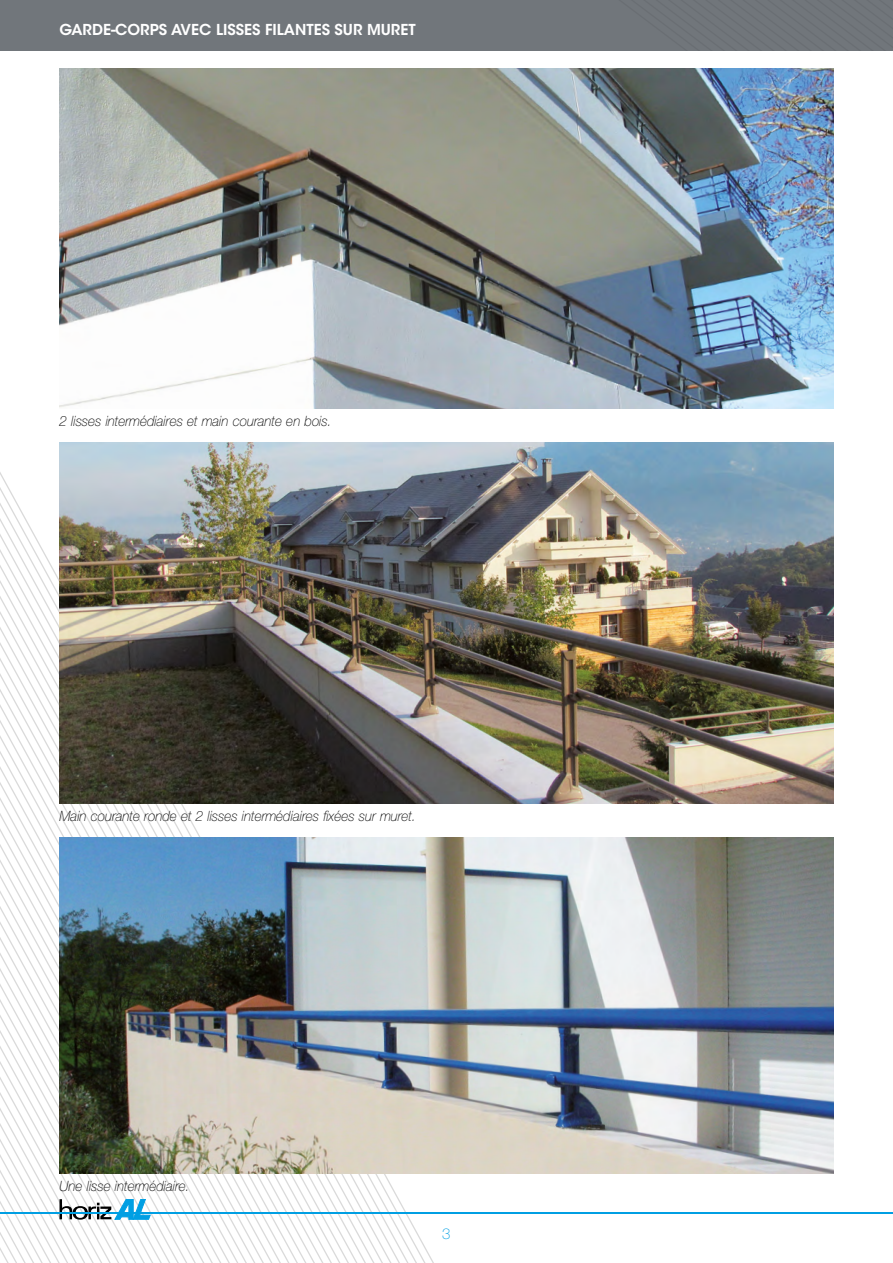
<style>
.page{position:relative;width:893px;height:1263px;background:#fff}
.page>*{position:absolute;margin:0;border:0;box-sizing:border-box;transform-origin:0 0}
.t1{font:600 15px "ITC Avant Garde Std";color:#fff}
.t2{font:100 15px "Helvetica Neue";color:#009fe3}
.t3{font:italic 100 14.25px "Helvetica Neue";color:#000;scale:.95 1}
</style>
<div class="page">
<svg style="left:98px;top:408px;width:348px;height:855px"></svg>
<svg style="left:0;top:405px;width:98px;height:858px"></svg>
<svg style="left:60px;top:1199px;width:91px;height:21px"></svg>
<hr style="left:0;top:1212px;width:893px;height:2px;background:#009fe3">
<div style="left:0;top:0;width:893px;height:51px;background:#71767b"></div>
<img style="left:60px;top:68px;width:773px;height:340px">
<img style="left:60px;top:442px;width:773px;height:362px">
<img style="left:60px;top:838px;width:773px;height:336px">
<p class="t1" style="left:60px;top:20px;width:358px">GARDE-CORPS AVEC LISSES FILANTES SUR MURET</p>
<p class="t3" style="left:60px;top:413px;width:288px">2 lisses intermédiaires et main courante en bois.</p>
<p class="t3" style="left:60px;top:808px;width:377px">Main courante ronde et 2 lisses intermédiaires fixées sur muret.</p>
<p class="t3" style="left:60px;top:1178px;width:139px">Une lisse intermédiaire.</p>
<p class="t2" style="left:442px;top:1225px;width:10px">3</p>
</div>
